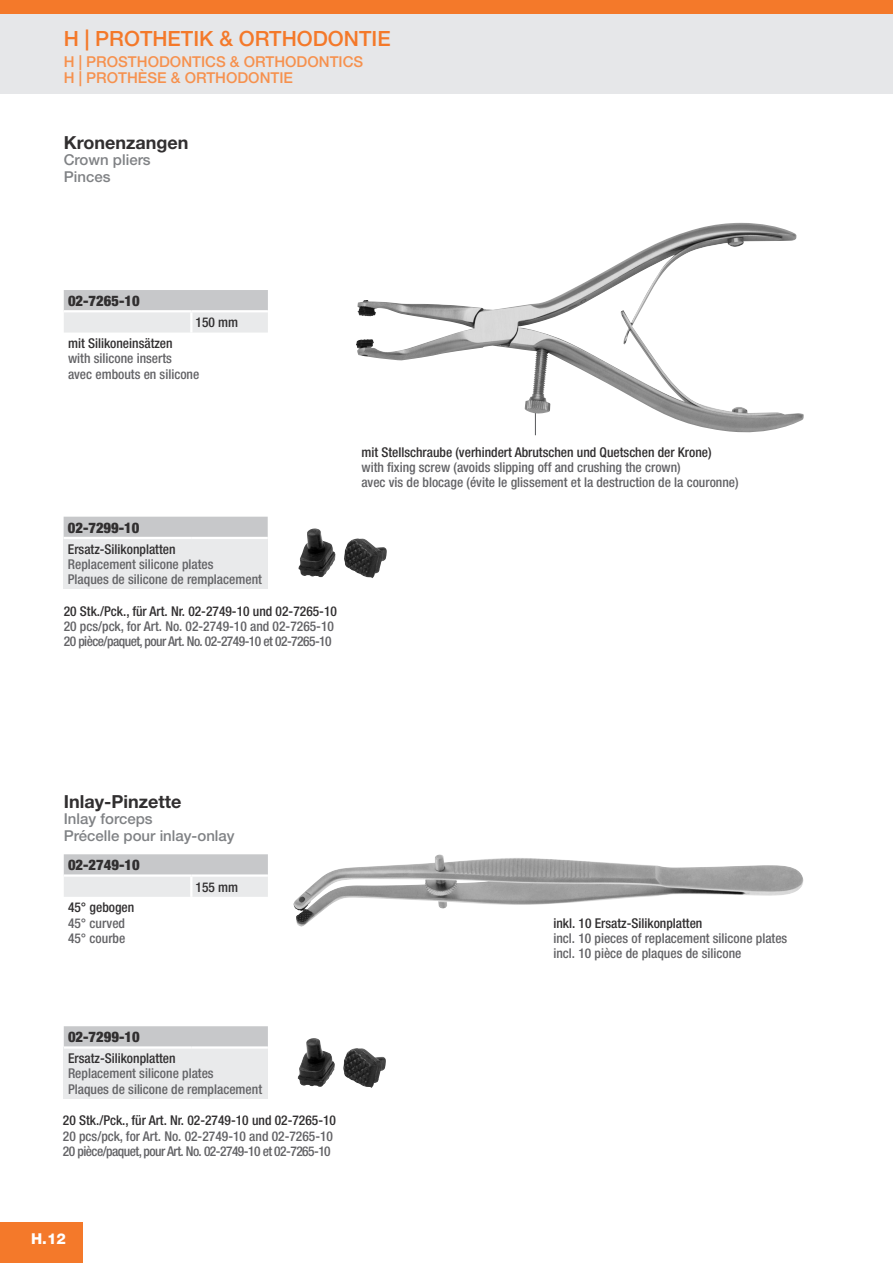
<style>
.page{position:relative;width:893px;height:1263px;background:#fff}
.page>*{position:absolute;margin:0;border:0;box-sizing:border-box;transform-origin:0 0}
.t1{font:500 21px "Helvetica Neue LT Std";color:#f4792a}
.t2{font:700 18px "Helvetica Neue LT Std";color:#312f30}
.t3{font:500 15px/16.5px "Helvetica Neue LT Std";color:#808285}
.t4{font:500 15px/16.5px "Helvetica Neue LT Std";color:#f6914e}
.t5{font:800 15px "Helvetica Neue LT Std";color:#fff}
.t6{font:900 condensed 14.7px "Helvetica Neue LT Std";color:#312f30}
.t7{font:500 condensed 13.5px/15.3px "Helvetica Neue LT Std";color:#636366}
.t8{font:500 condensed 13.5px "Helvetica Neue LT Std";color:#312f30}
.t9{font:500 condensed 13.5px/15.3px "Helvetica Neue LT Std";letter-spacing:-.04em;color:#636366}
</style>
<div class="page">
<div style="left:0;top:0;width:893px;height:94px;background:#e6e7e9"></div>
<div style="left:0;top:0;width:893px;height:14px;background:#f4792a"></div>
<div style="left:0;top:1221px;width:83px;height:42px;background:#f4792a"></div>
<svg style="left:64px;top:290px;width:204px;height:43px;background:#d8d9db"></svg>
<hr style="left:190px;top:312px;width:2px;height:21px;background:#fff">
<hr style="left:64px;top:310px;width:127px;height:2px;background:#fff">
<hr style="left:191px;top:310px;width:77px;height:2px;background:#fff">
<svg style="left:535px;top:407px;width:1px;height:28px"></svg>
<img style="left:356px;top:223px;width:384px;height:161px">
<svg style="left:64px;top:854px;width:204px;height:43px;background:#d8d9da"></svg>
<hr style="left:190px;top:877px;width:2px;height:20px;background:#fff">
<hr style="left:64px;top:874px;width:127px;height:3px;background:#fff">
<hr style="left:191px;top:874px;width:77px;height:3px;background:#fff">
<img style="left:293px;top:854px;width:511px;height:73px">
<div style="left:64px;top:1026px;width:204px;height:20px;background:#c7c8ca"></div>
<div style="left:64px;top:1047px;width:204px;height:51px;background:#e9eaeb"></div>
<hr style="left:64px;top:1046px;width:127px;height:3px;background:#fff">
<hr style="left:191px;top:1046px;width:77px;height:3px;background:#fff">
<img style="left:298px;top:1038px;width:88px;height:50px">
<div style="left:64px;top:517px;width:204px;height:20px;background:#c7c8ca"></div>
<div style="left:64px;top:538px;width:204px;height:51px;background:#e9eaeb"></div>
<hr style="left:64px;top:537px;width:127px;height:2px;background:#fff">
<hr style="left:191px;top:537px;width:77px;height:2px;background:#fff">
<img style="left:299px;top:528px;width:88px;height:50px">
<h1 class="t1" style="left:64px;top:26px;width:328px">H | PROTHETIK &amp; ORTHODONTIE</h1>
<p class="t4" style="left:64px;top:53px;width:301px">H | PROSTHODONTICS &amp; ORTHODONTICS<br>H | PROTHÈSE &amp; ORTHODONTIE</p>
<h2 class="t2" style="left:64px;top:131px;width:126px">Kronenzangen</h2>
<p class="t3" style="left:64px;top:152px;width:88px">Crown pliers<br>Pinces</p>
<p class="t6" style="left:68px;top:292px;width:73px">02-7265-10</p>
<p class="t8" style="left:196px;top:314px;width:44px">150 mm</p>
<p class="t8" style="left:68px;top:335px;width:106px">mit Silikoneinsätzen</p>
<p class="t7" style="left:68px;top:351px;width:133px">with silicone inserts avec embouts en silicone</p>
<p class="t6" style="left:68px;top:518px;width:73px">02-7299-10</p>
<p class="t8" style="left:68px;top:541px;width:109px">Ersatz-Silikonplatten</p>
<p class="t7" style="left:68px;top:556px;width:196px">Replacement silicone plates<br>Plaques de silicone de remplacement</p>
<p class="t8" style="left:64px;top:603px;width:275px">20 Stk./Pck., für Art. Nr. 02-2749-10 und 02-7265-10</p>
<p class="t9" style="left:64px;top:618px;width:272px">20 pcs/pck, for Art. No. 02-2749-10 and 02-7265-10<br>20 pièce/paquet, pour Art. No. 02-2749-10 et 02-7265-10</p>
<p class="t8" style="left:361px;top:444px;width:352px">mit Stellschraube (verhindert Abrutschen und Quetschen der Krone)</p>
<p class="t7" style="left:361px;top:459px;width:379px">with fixing screw (avoids slipping off and crushing the crown)<br>avec vis de blocage (évite le glissement et la destruction de la couronne)</p>
<h2 class="t2" style="left:64px;top:790px;width:119px">Inlay-Pinzette</h2>
<p class="t3" style="left:64px;top:810px;width:172px">Inlay forceps<br>Précelle pour inlay-onlay</p>
<p class="t6" style="left:68px;top:856px;width:73px">02-2749-10</p>
<p class="t8" style="left:196px;top:879px;width:44px">155 mm</p>
<p class="t8" style="left:68px;top:899px;width:68px">45° gebogen</p>
<p class="t7" style="left:68px;top:915px;width:59px">45° curved<br>45° courbe</p>
<p class="t6" style="left:68px;top:1028px;width:73px">02-7299-10</p>
<p class="t8" style="left:68px;top:1050px;width:109px">Ersatz-Silikonplatten</p>
<p class="t7" style="left:68px;top:1066px;width:196px">Replacement silicone plates<br>Plaques de silicone de remplacement</p>
<p class="t8" style="left:63px;top:1112px;width:275px">20 Stk./Pck., für Art. Nr. 02-2749-10 und 02-7265-10</p>
<p class="t9" style="left:63px;top:1128px;width:272px">20 pcs/pck, for Art. No. 02-2749-10 and 02-7265-10<br>20 pièce/paquet, pour Art. No. 02-2749-10 et 02-7265-10</p>
<p class="t5" style="left:31px;top:1230px;width:36px">H.12</p>
<p class="t8" style="left:553px;top:915px;width:151px">inkl. 10 Ersatz-Silikonplatten</p>
<p class="t7" style="left:553px;top:930px;width:235px">incl. 10 pieces of replacement silicone plates incl. 10 pièce de plaques de silicone</p>
</div>
